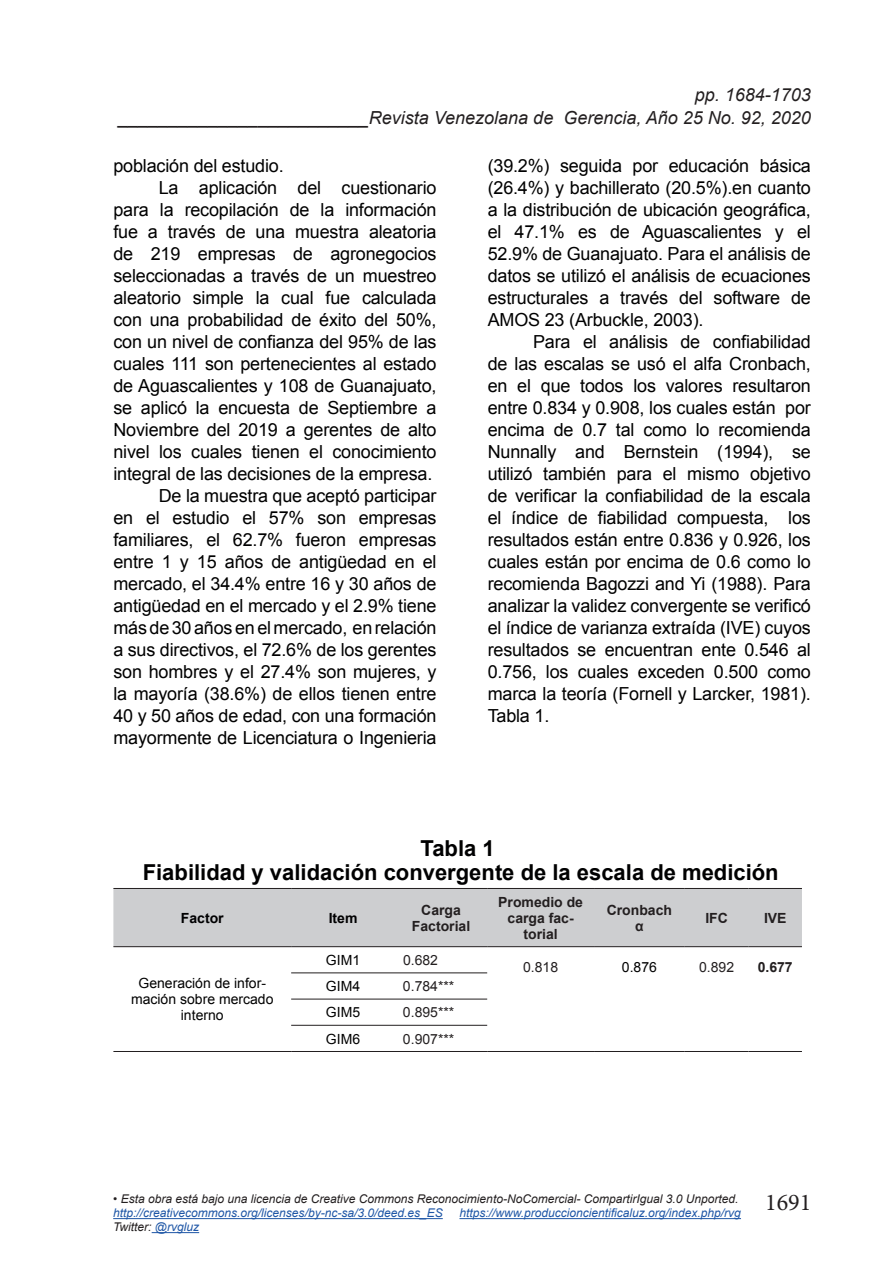
<style>
.page{position:relative;width:879px;height:1276px;background:#fff}
.page>*{position:absolute;margin:0;border:0;box-sizing:border-box;transform-origin:0 0}
.t1{font:24px "Minion Pro";color:#231f20}
.t2{font:700 22px/24px "Arial";color:#000001;text-align:center}
.t3{font:18px/22px "Arial";letter-spacing:-.01em;color:#000001;text-align:justify}
.t4{font:italic 18px "Arial";color:#231f20}
.t5{font:14px/16px "Arial";color:#000001;text-align:center}
.t6{font:700 14px/16px "Arial";color:#231f20;text-align:center}
.t7{font:14px "Arial";color:#231f20}
.t8{font:700 14px "Arial";color:#000001}
.t9{font:italic 12px "Arial";color:#231f20}
.t10{font:italic 12px "Arial";color:#1e56a6}
.s1{color:#1e56a6}
</style>
<div class="page">
<hr style="left:113px;top:1218px;width:330px;height:1px;background:#1e56a6">
<hr style="left:459px;top:1218px;width:282px;height:1px;background:#1e56a6">
<hr style="left:152px;top:1232px;width:47px;height:1px;background:#1e56a6">
<div style="left:113px;top:889px;width:689px;height:57px;background:#cdced0"></div>
<hr style="left:113px;top:888px;width:178px;height:1px;background:#231f20">
<hr style="left:291px;top:888px;width:104px;height:1px;background:#231f20">
<hr style="left:395px;top:888px;width:92px;height:1px;background:#231f20">
<hr style="left:487px;top:888px;width:107px;height:1px;background:#231f20">
<hr style="left:594px;top:888px;width:91px;height:1px;background:#231f20">
<hr style="left:685px;top:888px;width:63px;height:1px;background:#231f20">
<hr style="left:748px;top:888px;width:54px;height:1px;background:#231f20">
<hr style="left:113px;top:946px;width:178px;height:1px;background:#231f20">
<hr style="left:291px;top:946px;width:104px;height:1px;background:#231f20">
<hr style="left:395px;top:946px;width:92px;height:1px;background:#231f20">
<hr style="left:487px;top:946px;width:107px;height:1px;background:#231f20">
<hr style="left:594px;top:946px;width:91px;height:1px;background:#231f20">
<hr style="left:685px;top:946px;width:63px;height:1px;background:#231f20">
<hr style="left:748px;top:946px;width:54px;height:1px;background:#231f20">
<hr style="left:291px;top:972px;width:104px;height:1px;background:#231f20">
<hr style="left:395px;top:972px;width:92px;height:1px;background:#231f20">
<hr style="left:291px;top:998px;width:104px;height:1px;background:#231f20">
<hr style="left:395px;top:998px;width:92px;height:1px;background:#231f20">
<hr style="left:291px;top:1024px;width:104px;height:1px;background:#231f20">
<hr style="left:395px;top:1024px;width:92px;height:1px;background:#231f20">
<hr style="left:113px;top:1051px;width:178px;height:1px;background:#231f20">
<hr style="left:291px;top:1051px;width:104px;height:1px;background:#231f20">
<hr style="left:395px;top:1051px;width:92px;height:1px;background:#231f20">
<hr style="left:487px;top:1051px;width:107px;height:1px;background:#231f20">
<hr style="left:594px;top:1051px;width:91px;height:1px;background:#231f20">
<hr style="left:685px;top:1051px;width:63px;height:1px;background:#231f20">
<hr style="left:748px;top:1051px;width:54px;height:1px;background:#231f20">
<p class="t4" style="left:695px;top:83px;width:118px">pp. 1684-1703</p>
<p class="t4" style="left:118px;top:106px;width:694px">_________________________Revista Venezolana de Gerencia, Año 25 No. 92, 2020</p>
<p class="t3" style="left:113px;top:155px;width:172px">población del estudio.</p>
<p class="t3" style="left:159px;top:177px;width:279px">La aplicación del cuestionario</p>
<p class="t3" style="left:113px;top:199px;width:325px">para la recopilación de la información</p>
<p class="t3" style="left:113px;top:221px;width:325px">fue a través de una muestra aleatoria</p>
<p class="t3" style="left:113px;top:243px;width:325px">de 219 empresas de agronegocios</p>
<p class="t3" style="left:113px;top:265px;width:325px">seleccionadas a través de un muestreo</p>
<p class="t3" style="left:113px;top:287px;width:325px">aleatorio simple la cual fue calculada</p>
<p class="t3" style="left:113px;top:309px;width:325px">con una probabilidad de éxito del 50%,</p>
<p class="t3" style="left:113px;top:331px;width:325px">con un nivel de confianza del 95% de las</p>
<p class="t3" style="left:113px;top:353px;width:325px">cuales 111 son pertenecientes al estado</p>
<p class="t3" style="left:113px;top:375px;width:325px">de Aguascalientes y 108 de Guanajuato,</p>
<p class="t3" style="left:113px;top:397px;width:325px">se aplicó la encuesta de Septiembre a</p>
<p class="t3" style="left:113px;top:419px;width:325px">Noviembre del 2019 a gerentes de alto</p>
<p class="t3" style="left:113px;top:441px;width:325px">nivel los cuales tienen el conocimiento</p>
<p class="t3" style="left:113px;top:463px;width:320px">integral de las decisiones de la empresa.</p>
<p class="t3" style="left:159px;top:485px;width:279px">De la muestra que aceptó participar</p>
<p class="t3" style="left:113px;top:507px;width:325px">en el estudio el 57% son empresas</p>
<p class="t3" style="left:113px;top:529px;width:325px">familiares, el 62.7% fueron empresas</p>
<p class="t3" style="left:113px;top:551px;width:325px">entre 1 y 15 años de antigüedad en el</p>
<p class="t3" style="left:113px;top:573px;width:325px">mercado, el 34.4% entre 16 y 30 años de</p>
<p class="t3" style="left:113px;top:595px;width:325px">antigüedad en el mercado y el 2.9% tiene</p>
<p class="t3" style="left:113px;top:617px;width:325px">más de 30 años en el mercado, en relación</p>
<p class="t3" style="left:113px;top:639px;width:325px">a sus directivos, el 72.6% de los gerentes</p>
<p class="t3" style="left:113px;top:661px;width:325px">son hombres y el 27.4% son mujeres, y</p>
<p class="t3" style="left:113px;top:683px;width:325px">la mayoría (38.6%) de ellos tienen entre</p>
<p class="t3" style="left:113px;top:705px;width:325px">40 y 50 años de edad, con una formación</p>
<p class="t3" style="left:113px;top:727px;width:325px">mayormente de Licenciatura o Ingenieria</p>
<p class="t3" style="left:488px;top:155px;width:325px">(39.2%) seguida por educación básica (26.4%) y bachillerato (20.5%).en cuanto a la distribución de ubicación geográfica, el 47.1% es de Aguascalientes y el 52.9% de Guanajuato. Para el análisis de datos se utilizó el análisis de ecuaciones estructurales a través del software de AMOS 23 (Arbuckle, 2003).</p>
<p class="t3" style="left:488px;top:331px;width:325px;text-indent:45px">Para el análisis de confiabilidad de las escalas se usó el alfa Cronbach, en el que todos los valores resultaron entre 0.834 y 0.908, los cuales están por encima de 0.7 tal como lo recomienda Nunnally and Bernstein (1994), se utilizó también para el mismo objetivo de verificar la confiabilidad de la escala el índice de fiabilidad compuesta, los resultados están entre 0.836 y 0.926, los cuales están por encima de 0.6 como lo recomienda Bagozzi and Yi (1988). Para analizar la validez convergente se verificó el índice de varianza extraída (IVE) cuyos resultados se encuentran ente 0.546 al 0.756, los cuales exceden 0.500 como marca la teoría (Fornell y Larcker, 1981).<br>Tabla 1.</p>
<p class="t2" style="left:143px;top:837px;width:637px">Tabla 1<br>Fiabilidad y validación convergente de la escala de medición</p>
<p class="t8" style="left:181px;top:908px;width:44px">Factor</p>
<p class="t8" style="left:329px;top:908px;width:30px">Item</p>
<p class="t6" style="left:412px;top:902px;width:60px">Carga<br>Factorial</p>
<p class="t6" style="left:498px;top:894px;width:86px">Promedio de carga fac&shy;torial</p>
<p class="t6" style="left:607px;top:902px;width:67px">Cronbach α</p>
<p class="t6" style="left:705px;top:910px;width:24px">IFC</p>
<p class="t6" style="left:764px;top:910px;width:24px">IVE</p>
<p class="t5" style="left:131px;top:975px;width:144px">Generación de infor&shy;mación sobre mercado interno</p>
<p class="t5" style="left:326px;top:952px;width:36px">GIM1</p>
<p class="t7" style="left:403px;top:951px;width:37px">0.682</p>
<p class="t7" style="left:523px;top:958px;width:37px">0.818</p>
<p class="t5" style="left:622px;top:959px;width:37px">0.876</p>
<p class="t7" style="left:699px;top:958px;width:37px">0.892</p>
<p class="t6" style="left:758px;top:959px;width:37px">0.677</p>
<p class="t5" style="left:326px;top:978px;width:36px">GIM4</p>
<p class="t7" style="left:403px;top:977px;width:53px">0.784***</p>
<p class="t5" style="left:326px;top:1004px;width:36px">GIM5</p>
<p class="t7" style="left:403px;top:1003px;width:53px">0.895***</p>
<p class="t5" style="left:326px;top:1030px;width:36px">GIM6</p>
<p class="t7" style="left:403px;top:1029px;width:53px">0.907***</p>
<p class="t9" style="left:113px;top:1191px;width:627px">• Esta obra está bajo una licencia de Creative Commons Reconocimiento-NoComercial- CompartirIgual 3.0 Unported.</p>
<p class="t10" style="left:113px;top:1205px;width:331px">http://creativecommons.org/licenses/by-nc-sa/3.0/deed.es_ES</p>
<p class="t10" style="left:459px;top:1205px;width:283px">https://www.produccioncientificaluz.org/index.php/rvg</p>
<p class="t9" style="left:113px;top:1219px;width:87px">Twitter: <span class="s1">@rvgluz</span></p>
<h1 class="t1" style="left:765px;top:1186px;width:48px">1691</h1>
</div>
